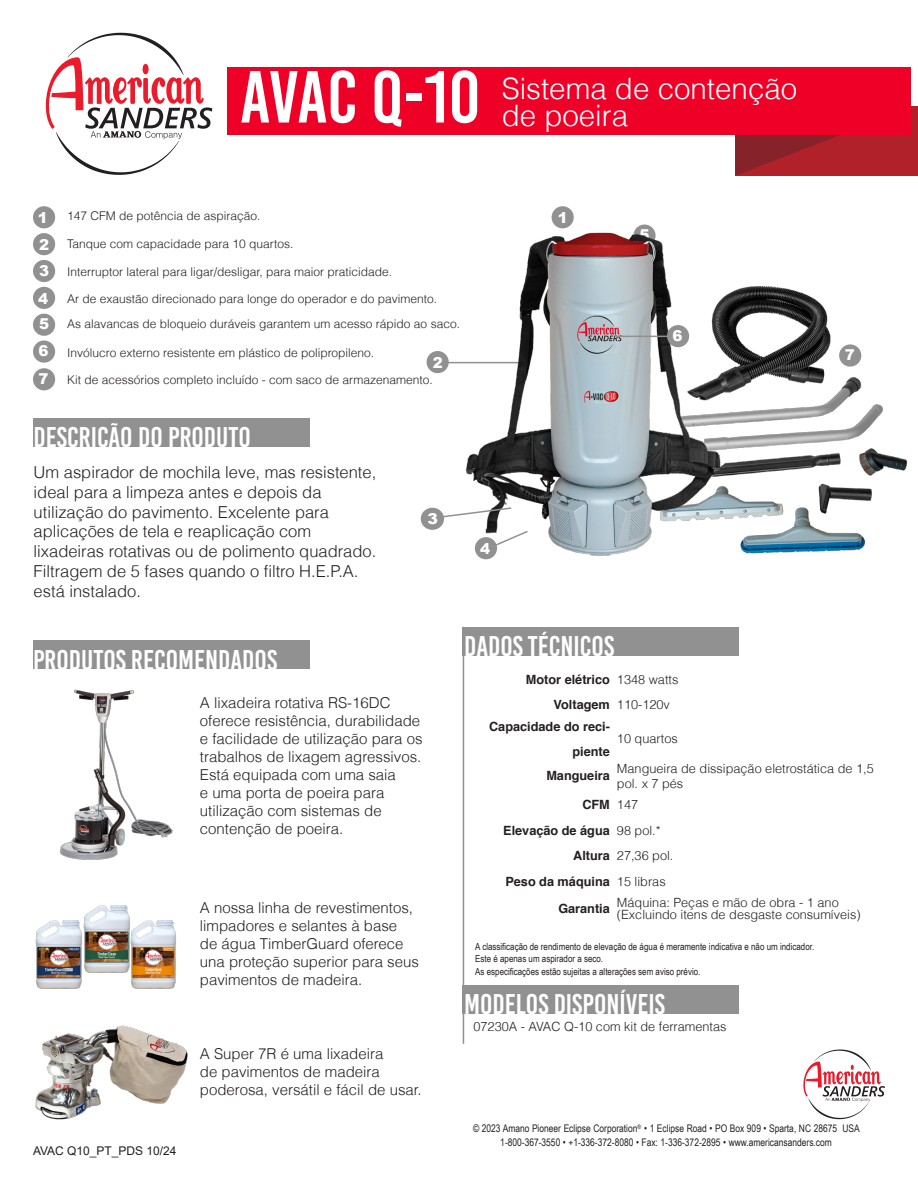
<style>
.page{position:relative;width:918px;height:1188px;background:#fff}
.page>*{position:absolute;margin:0;border:0;box-sizing:border-box;transform-origin:0 0}
.t1{font:73.5px "Bebas Kai";letter-spacing:-.015em;color:#fff}
.t2{font:300 29.55px "Helvetica";color:#fff}
.t3{font:28.5px "Bebas Kai";color:#fff}
.t4{font:300 16.5px/19.8px "Helvetica";color:#231f20}
.t5{font:300 15px/18px "Helvetica";color:#231f20}
.t6{font:900 15px "Arial";color:#fff}
.t7{font:900 15px "Arial";color:#fff;scale:1.05 1}
.t8{font:300 12.75px/15.3px "Helvetica";color:#231f20}
.t9{font:700 12.75px/25.3px "Helvetica";color:#231f20;text-align:right}
.t10{font:300 12px "Helvetica";color:#231f20}
.t11{font:12px "Arial";color:#231f20}
.t12{font:10.5px "Arial Narrow";color:#231f20}
.t13{font:9.75px "Arial Narrow";color:#231f20}
.s1{font-family:"Arial";font-weight:900;font-size:15px;color:#fff}
</style>
<div class="page">
<div style="left:735px;top:107px;width:183px;height:69px;background:#b12129"></div>
<svg style="left:735px;top:135px;width:104px;height:41px"></svg>
<div style="left:227px;top:68px;width:683px;height:67px;background:#ef0027"></div>
<hr style="left:463px;top:627px;width:1px;height:417px;background:#929192">
<div style="left:34px;top:418px;width:276px;height:28px;background:#929192"></div>
<div style="left:463px;top:627px;width:276px;height:28px;background:#929192"></div>
<div style="left:463px;top:985px;width:276px;height:29px;background:#929192"></div>
<svg style="left:803px;top:1050px;width:82px;height:69px"></svg>
<div style="left:33px;top:641px;width:276px;height:28px;background:#929192"></div>
<svg style="left:45px;top:33px;width:167px;height:142px"></svg>
<div style="left:33px;top:206px;width:22px;height:22px;background:#929192;border-radius:50%"></div>
<div style="left:33px;top:233px;width:22px;height:22px;background:#929192;border-radius:50%"></div>
<div style="left:33px;top:260px;width:22px;height:22px;background:#929192;border-radius:50%"></div>
<div style="left:552px;top:206px;width:22px;height:22px;background:#929192;border-radius:50%"></div>
<div style="left:33px;top:287px;width:22px;height:22px;background:#929192;border-radius:50%"></div>
<div style="left:33px;top:314px;width:22px;height:22px;background:#929192;border-radius:50%"></div>
<div style="left:33px;top:341px;width:22px;height:22px;background:#929192;border-radius:50%"></div>
<div style="left:33px;top:368px;width:22px;height:22px;background:#929192;border-radius:50%"></div>
<img style="left:59px;top:689px;width:114px;height:171px">
<hr style="left:441px;top:362px;width:82px;height:1px;background:#929192">
<div style="left:427px;top:351px;width:22px;height:22px;background:#929192;border-radius:50%"></div>
<img style="left:732px;top:286px;width:175px;height:268px">
<img style="left:460px;top:221px;width:272px;height:339px">
<svg style="left:431px;top:506px;width:82px;height:14px"></svg>
<div style="left:421px;top:508px;width:23px;height:22px;background:#929192;border-radius:50%"></div>
<div style="left:667px;top:325px;width:22px;height:22px;background:#929192;border-radius:50%"></div>
<hr style="left:615px;top:336px;width:55px;height:1px;background:#929192">
<img style="left:84px;top:905px;width:46px;height:68px">
<img style="left:130px;top:920px;width:46px;height:69px">
<img style="left:36px;top:920px;width:46px;height:69px">
<img style="left:35px;top:1025px;width:153px;height:95px">
<p class="t1" style="left:240px;top:58px;width:242px">AVAC Q-10</p>
<p class="t2" style="left:502px;top:70px;width:297px">Sistema de contenção</p>
<p class="t2" style="left:502px;top:97px;width:128px">de poeira</p>
<p class="t10" style="left:67px;top:208px;width:195px">147 CFM de potência de aspiração.</p>
<p class="t6" style="left:38px;top:207px;width:12px">1</p>
<p class="t10" style="left:39px;top:236px;width:256px"><span class="s1">2</span> Tanque com capacidade para 10 quartos.</p>
<p class="t10" style="left:39px;top:264px;width:355px"><span class="s1">3</span> Interruptor lateral para ligar/desligar, para maior praticidade.</p>
<p class="t10" style="left:67px;top:291px;width:371px">Ar de exaustão direcionado para longe do operador e do pavimento.</p>
<p class="t10" style="left:67px;top:317px;width:394px">As alavancas de bloqueio duráveis garantem um acesso rápido ao saco.</p>
<p class="t10" style="left:67px;top:345px;width:309px">Invólucro externo resistente em plástico de polipropileno.</p>
<p class="t10" style="left:67px;top:372px;width:367px">Kit de acessórios completo incluído - com saco de armazenamento.</p>
<p class="t6" style="left:38px;top:287px;width:12px">4</p>
<p class="t6" style="left:39px;top:313px;width:12px">5</p>
<p class="t6" style="left:39px;top:340px;width:12px">6</p>
<p class="t6" style="left:39px;top:368px;width:12px">7</p>
<p class="t6" style="left:433px;top:351px;width:12px">2</p>
<p class="t3" style="left:34px;top:422px;width:219px">DESCRIÇÃO DO PRODUTO</p>
<p class="t4" style="left:34px;top:462px;width:344px">Um aspirador de mochila leve, mas resistente, ideal para a limpeza antes e depois da utilização do pavimento. Excelente para aplicações de tela e reaplicação com lixadeiras rotativas ou de polimento quadrado.<br>Filtragem de 5 fases quando o filtro H.E.P.A. está instalado.</p>
<p class="t7" style="left:428px;top:508px;width:12px">3</p>
<p class="t6" style="left:480px;top:538px;width:12px">4</p>
<p class="t6" style="left:558px;top:207px;width:12px">1</p>
<p class="t6" style="left:640px;top:224px;width:12px">5</p>
<p class="t6" style="left:673px;top:325px;width:12px">6</p>
<p class="t3" style="left:33px;top:644px;width:246px">PRODUTOS RECOMENDADOS</p>
<p class="t3" style="left:464px;top:631px;width:151px">DADOS TÉCNICOS</p>
<p class="t6" style="left:845px;top:344px;width:12px">7</p>
<p class="t5" style="left:200px;top:693px;width:224px">A lixadeira rotativa RS-16DC oferece resistência, durabilidade e facilidade de utilização para os trabalhos de lixagem agressivos.<br>Está equipada com uma saia<br>e uma porta de poeira para utilização com sistemas de contenção de poeira.</p>
<p class="t11" style="left:33px;top:1143px;width:145px">AVAC Q10_PT_PDS 10/24</p>
<p class="t5" style="left:200px;top:899px;width:220px">A nossa linha de revestimentos, limpadores e selantes à base<br>de água TimberGuard oferece una proteção superior para seus pavimentos de madeira.</p>
<p class="t5" style="left:200px;top:1044px;width:223px">A Super 7R é uma lixadeira<br>de pavimentos de madeira poderosa, versátil e fácil de usar.</p>
<p class="t9" style="left:526px;top:667px;width:86px">Motor elétrico</p>
<p class="t8" style="left:617px;top:671px;width:63px">1348 watts</p>
<p class="t9" style="left:554px;top:692px;width:58px">Voltagem</p>
<p class="t8" style="left:617px;top:697px;width:54px">110-120v</p>
<p class="t9" style="left:489px;top:714px;width:122px">Capacidade do reci&shy;piente</p>
<p class="t8" style="left:617px;top:731px;width:62px">10 quartos</p>
<p class="t9" style="left:546px;top:763px;width:65px">Mangueira</p>
<p class="t8" style="left:617px;top:760px;width:258px">Mangueira de dissipação eletrostática de 1,5 pol. x 7 pés</p>
<p class="t9" style="left:582px;top:792px;width:29px">CFM</p>
<p class="t8" style="left:617px;top:797px;width:23px">147</p>
<p class="t9" style="left:503px;top:818px;width:108px">Elevação de água</p>
<p class="t8" style="left:617px;top:822px;width:45px">98 pol.*</p>
<p class="t9" style="left:573px;top:843px;width:38px">Altura</p>
<p class="t8" style="left:617px;top:848px;width:58px">27,36 pol.</p>
<p class="t9" style="left:505px;top:869px;width:106px">Peso da máquina</p>
<p class="t8" style="left:617px;top:874px;width:50px">15 libras</p>
<p class="t9" style="left:558px;top:896px;width:53px">Garantia</p>
<p class="t8" style="left:617px;top:897px;width:245px;line-height:12px">Máquina: Peças e mão de obra - 1 ano (Excluindo itens de desgaste consumíveis)</p>
<p class="t13" style="left:475px;top:940px;width:341px">A classificação de rendimento de elevação de água é meramente indicativa e não um indicador.</p>
<p class="t13" style="left:475px;top:951px;width:129px">Este é apenas um aspirador a seco.</p>
<p class="t13" style="left:475px;top:965px;width:227px">As especificações estão sujeitas a alterações sem aviso prévio.</p>
<p class="t3" style="left:464px;top:989px;width:202px">MODELOS DISPONÍVEIS</p>
<p class="t8" style="left:474px;top:1019px;width:255px">07230A - AVAC Q-10 com kit de ferramentas</p>
<p class="t12" style="left:473px;top:1121px;width:388px">© 2023 Amano Pioneer Eclipse Corporation<sup>®</sup> • 1 Eclipse Road • PO Box 909 • Sparta, NC 28675 USA</p>
<p class="t12" style="left:500px;top:1134px;width:333px">1-800-367-3550 • +1-336-372-8080 • Fax: 1-336-372-2895 • www.americansanders.com</p>
</div>
